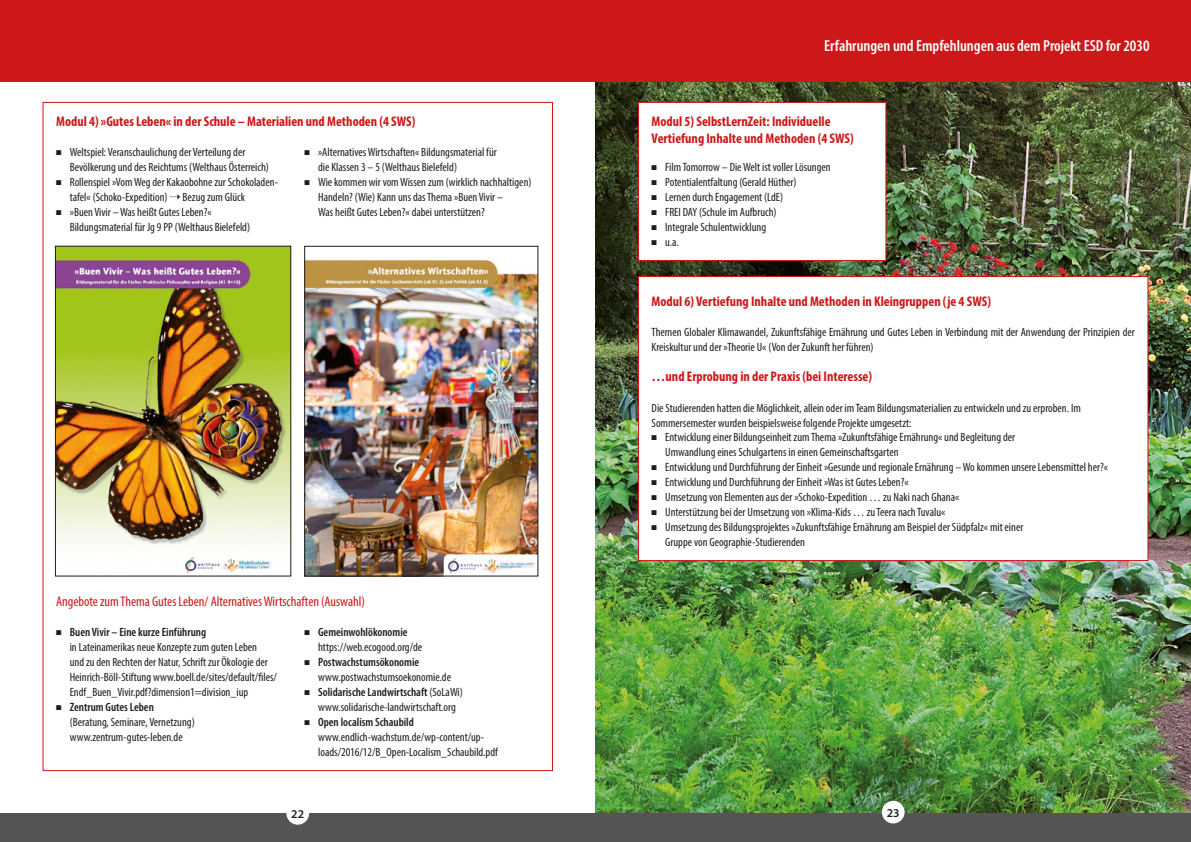
<style>
.page{position:relative;width:1191px;height:842px;background:#fff}
.page>*{position:absolute;margin:0;border:0;box-sizing:border-box;transform-origin:0 0}
.t1{font:600 condensed 16px "Myriad Pro";color:#fff}
.t2{font:700 condensed 14px/16.8px "Myriad Pro";color:#cd1719}
.t3{font:condensed 14px "Myriad Pro";color:#cd1719}
.t4{font:condensed 12px/15px "Myriad Pro";color:#1d1d1b}
.t5{font:600 12px "Myriad Pro";color:#1d1d1b}
.s1{font-weight:600}
</style>
<div class="page">
<img style="left:595px;top:81px;width:596px;height:732px">
<div style="left:0;top:813px;width:595px;height:29px;background:#565452"></div>
<div style="left:595px;top:813px;width:596px;height:29px;background:#565452"></div>
<div style="left:882px;top:801px;width:22px;height:22px;background:#fff;border-radius:50%"></div>
<div style="left:286px;top:802px;width:23px;height:23px;background:#fff;border-radius:50%"></div>
<div style="left:595px;top:0;width:596px;height:81px;background:#cd1719"></div>
<div style="left:0;top:0;width:595px;height:81px;background:#cd1719"></div>
<div style="left:638px;top:276px;width:510px;height:285px;background:#fff;border:1px solid #cd1719"></div>
<div style="left:638px;top:102px;width:248px;height:159px;background:#fff;border:1px solid #cd1719"></div>
<img style="left:57px;top:248px;width:232px;height:326px">
<div style="left:55px;top:246px;width:236px;height:330px;border:1px solid #1d1d1b"></div>
<img style="left:306px;top:260px;width:230px;height:314px">
<div style="left:304px;top:246px;width:234px;height:330px;border:1px solid #1d1d1b"></div>
<p class="t2" style="left:56px;top:113px;width:361px">Modul 4) »Gutes Leben« in der Schule – Materialien und Methoden (4 SWS)</p>
<p class="t4" style="left:318px;top:144px;width:180px;text-indent:-14px">■ »Alternatives Wirtschaften« Bildungsmaterial für die Klassen 3 – 5 (Welthaus Bielefeld)</p>
<p class="t4" style="left:318px;top:174px;width:215px;text-indent:-14px">■ Wie kommen wir vom Wissen zum (wirklich nachhaltigen)<br>Handeln? (Wie) Kann uns das Thema »Buen Vivir –<br>Was heißt Gutes Leben?« dabei unterstützen?</p>
<p class="t4" style="left:70px;top:144px;width:201px;text-indent:-14px">■ Weltspiel: Veranschaulichung der Verteilung der<br>Bevölkerung und des Reichtums (Welthaus Österreich)</p>
<p class="t4" style="left:70px;top:174px;width:210px;text-indent:-14px">■ Rollenspiel »Vom Weg der Kakaobohne zur Schokoladen&shy;tafel« (Schoko-Expedition) ➝ Bezug zum Glück</p>
<p class="t4" style="left:70px;top:204px;width:182px;text-indent:-14px">■ »Buen Vivir – Was heißt Gutes Leben?«<br>Bildungsmaterial für Jg 9 PP (Welthaus Bielefeld)</p>
<p class="t3" style="left:56px;top:593px;width:310px">Angebote zum Thema Gutes Leben/ Alternatives Wirtschaften (Auswahl)</p>
<p class="t4" style="left:70px;top:624px;width:209px;text-indent:-14px">■ <span class="s1">Buen Vivir – Eine kurze Einführung<br></span>in Lateinamerikas neue Konzepte zum guten Leben<br>und zu den Rechten der Natur, Schrift zur Ökologie der Heinrich-Böll-Stiftung www.boell.de/sites/default/files/ Endf_Buen_Vivir.pdf?dimension1=division_iup</p>
<p class="t4" style="left:70px;top:699px;width:126px;text-indent:-14px">■ <span class="s1">Zentrum Gutes Leben </span>(Beratung, Seminare, Vernetzung) www.zentrum-gutes-leben.de</p>
<p class="t4" style="left:318px;top:624px;width:106px;text-indent:-14px">■ <span class="s1">Gemeinwohlökonomie </span>https://web.ecogood.org/de</p>
<p class="t4" style="left:318px;top:654px;width:134px;text-indent:-14px">■ <span class="s1">Postwachstumsökonomie </span>www.postwachstumsoekonomie.de</p>
<p class="t4" style="left:304px;top:684px;width:160px;text-align:center">■ <span class="s1">Solidarische Landwirtschaft</span> (SoLaWi) www.solidarische-landwirtschaft.org</p>
<p class="t4" style="left:318px;top:714px;width:181px;text-indent:-14px">■ <span class="s1">Open localism Schaubild </span>www.endlich-wachstum.de/wp-content/up&shy;loads/2016/12/B_Open-Localism_Schaubild.pdf</p>
<h1 class="t1" style="left:824px;top:36px;width:327px">Erfahrungen und Empfehlungen aus dem Projekt ESD for 2030</h1>
<p class="t2" style="left:651px;top:113px;width:204px">Modul 5) SelbstLernZeit: Individuelle<br>Vertiefung Inhalte und Methoden (4 SWS)</p>
<p class="t4" style="left:651px;top:159px;width:181px">■ Film Tomorrow – Die Welt ist voller Lösungen</p>
<p class="t4" style="left:651px;top:174px;width:146px">■ Potentialentfaltung (Gerald Hüther)</p>
<p class="t4" style="left:651px;top:189px;width:133px">■ Lernen durch Engagement (LdE)</p>
<p class="t4" style="left:651px;top:204px;width:126px">■ FREI DAY (Schule im Aufbruch)</p>
<p class="t4" style="left:651px;top:219px;width:116px">■ Integrale Schulentwicklung</p>
<p class="t4" style="left:651px;top:234px;width:29px">■ u.a.</p>
<p class="t2" style="left:651px;top:293px;width:341px">Modul 6) Vertiefung Inhalte und Methoden in Kleingruppen (je 4 SWS)</p>
<p class="t4" style="left:651px;top:324px;width:485px">Themen Globaler Klimawandel, Zukunftsfähige Ernährung und Gutes Leben in Verbindung mit der Anwendung der Prinzipien der<br>Kreiskultur und der »Theorie U« (Von der Zukunft her führen)</p>
<p class="t2" style="left:651px;top:368px;width:222px">…und Erprobung in der Praxis (bei Interesse)</p>
<p class="t4" style="left:651px;top:401px;width:431px;line-height:14.4px">Die Studierenden hatten die Möglichkeit, allein oder im Team Bildungsmaterialien zu entwickeln und zu erproben. Im<br>Sommersemester wurden beispielsweise folgende Projekte umgesetzt:</p>
<p class="t4" style="left:665px;top:429px;width:351px;text-indent:-14px">■ Entwicklung einer Bildungseinheit zum Thema »Zukunftsfähige Ernährung« und Begleitung der<br>Umwandlung eines Schulgartens in einen Gemeinschaftsgarten</p>
<p class="t4" style="left:651px;top:459px;width:458px">■ Entwicklung und Durchführung der Einheit »Gesunde und regionale Ernährung – Wo kommen unsere Lebensmittel her?«</p>
<p class="t4" style="left:651px;top:474px;width:258px">■ Entwicklung und Durchführung der Einheit »Was ist Gutes Leben?«</p>
<p class="t4" style="left:651px;top:489px;width:309px">■ Umsetzung von Elementen aus der »Schoko-Expedition … zu Naki nach Ghana«</p>
<p class="t4" style="left:651px;top:504px;width:295px">■ Unterstützung bei der Umsetzung von »Klima-Kids … zu Teera nach Tuvalu«</p>
<p class="t4" style="left:665px;top:519px;width:360px;text-indent:-14px">■ Umsetzung des Bildungsprojektes »Zukunftsfähige Ernährung am Beispiel der Südpfalz« mit einer<br>Gruppe von Geographie-Studierenden</p>
<p class="t5" style="left:291px;top:806px;width:14px">22</p>
<p class="t5" style="left:886px;top:805px;width:14px">23</p>
</div>
